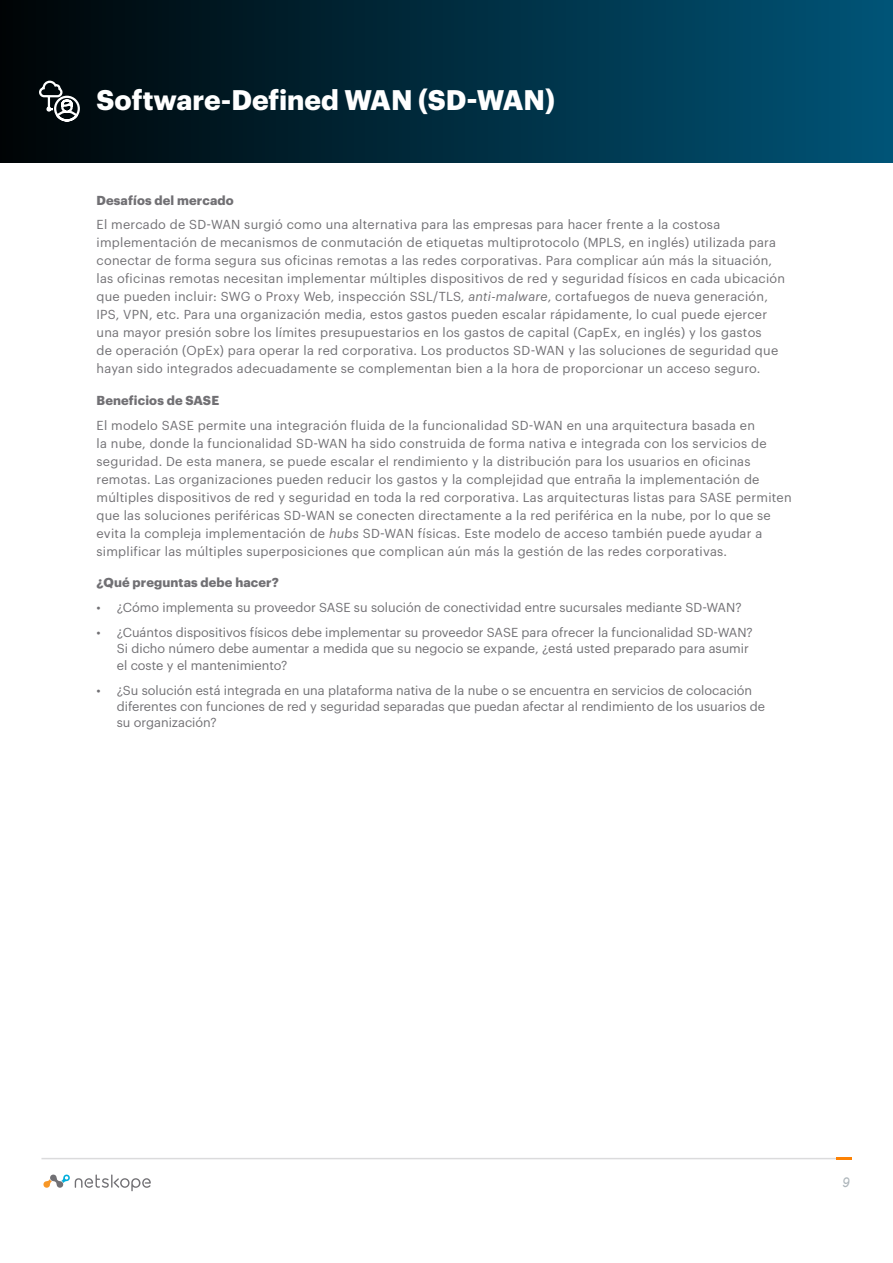
<style>
.page{position:relative;width:893px;height:1263px;background:#fff}
.page>*{position:absolute;margin:0;border:0;box-sizing:border-box;transform-origin:0 0}
.main_headline_title{font:700 27.75px "Graphik";color:#fff}
.t1{font:italic 13.5px "Arial";color:#aeb6bb}
.body_copy{font:12.75px/18px "Graphik";letter-spacing:.02em;color:#717074}
.body_copy-2{font:12.75px/16.2px "Graphik";color:#717074}
.subhead_II{font:700 12.75px "Graphik";letter-spacing:.01em;color:#717074}
.s1{font-style:italic}
</style>
<div class="page">
<svg style="left:43px;top:1174px;width:108px;height:17px"></svg>
<hr style="left:41px;top:1158px;width:810px;height:1px;background:#717074">
<svg style="left:836px;top:1157px;width:15px;height:2px"></svg>
<div style="left:0;top:0;width:893px;height:163px;background:linear-gradient(to right,#000305,#005477)"></div>
<svg style="left:38px;top:79px;width:43px;height:44px"></svg>
<p class="main_headline_title" style="left:97px;top:78px;width:460px">Software-Defined WAN (SD-WAN)</p>
<p class="subhead_II" style="left:97px;top:190px;width:139px">Desafíos del mercado</p>
<p class="body_copy" style="left:97px;top:215px;width:690px">El mercado de SD-WAN surgió como una alternativa para las empresas para hacer frente a la costosa implementación de mecanismos de conmutación de etiquetas multiprotocolo (MPLS, en inglés) utilizada para conectar de forma segura sus oficinas remotas a las redes corporativas. Para complicar aún más la situación, las oficinas remotas necesitan implementar múltiples dispositivos de red y seguridad físicos en cada ubicación que pueden incluir: SWG o Proxy Web, inspección SSL/TLS, <span class="s1">anti-malware</span>, cortafuegos de nueva generación, IPS, VPN, etc. Para una organización media, estos gastos pueden escalar rápidamente, lo cual puede ejercer una mayor presión sobre los límites presupuestarios en los gastos de capital (CapEx, en inglés) y los gastos<br>de operación (OpEx) para operar la red corporativa. Los productos SD-WAN y las soluciones de seguridad que hayan sido integrados adecuadamente se complementan bien a la hora de proporcionar un acceso seguro.</p>
<p class="subhead_II" style="left:97px;top:390px;width:124px">Beneficios de SASE</p>
<p class="body_copy" style="left:97px;top:415px;width:697px">El modelo SASE permite una integración fluida de la funcionalidad SD-WAN en una arquitectura basada en<br>la nube, donde la funcionalidad SD-WAN ha sido construida de forma nativa e integrada con los servicios de seguridad. De esta manera, se puede escalar el rendimiento y la distribución para los usuarios en oficinas remotas. Las organizaciones pueden reducir los gastos y la complejidad que entraña la implementación de múltiples dispositivos de red y seguridad en toda la red corporativa. Las arquitecturas listas para SASE permiten que las soluciones periféricas SD-WAN se conecten directamente a la red periférica en la nube, por lo que se evita la compleja implementación de <span class="s1">hubs</span> SD-WAN físicas. Este modelo de acceso también puede ayudar a simplificar las múltiples superposiciones que complican aún más la gestión de las redes corporativas.</p>
<p class="subhead_II" style="left:97px;top:573px;width:184px">¿Qué preguntas debe hacer?</p>
<p class="body_copy-2" style="left:97px;top:598px;width:646px">• ¿Cómo implementa su proveedor SASE su solución de conectividad entre sucursales mediante SD-WAN?</p>
<p class="body_copy-2" style="left:117px;top:623px;width:638px;text-indent:-20px">• ¿Cuántos dispositivos físicos debe implementar su proveedor SASE para ofrecer la funcionalidad SD-WAN?<br>Si dicho número debe aumentar a medida que su negocio se expande, ¿está usted preparado para asumir el coste y el mantenimiento?</p>
<p class="body_copy-2" style="left:117px;top:681px;width:650px;text-indent:-20px">• ¿Su solución está integrada en una plataforma nativa de la nube o se encuentra en servicios de colocación diferentes con funciones de red y seguridad separadas que puedan afectar al rendimiento de los usuarios de su organización?</p>
<p class="t1" style="left:842px;top:1173px;width:9px">9</p>
</div>
